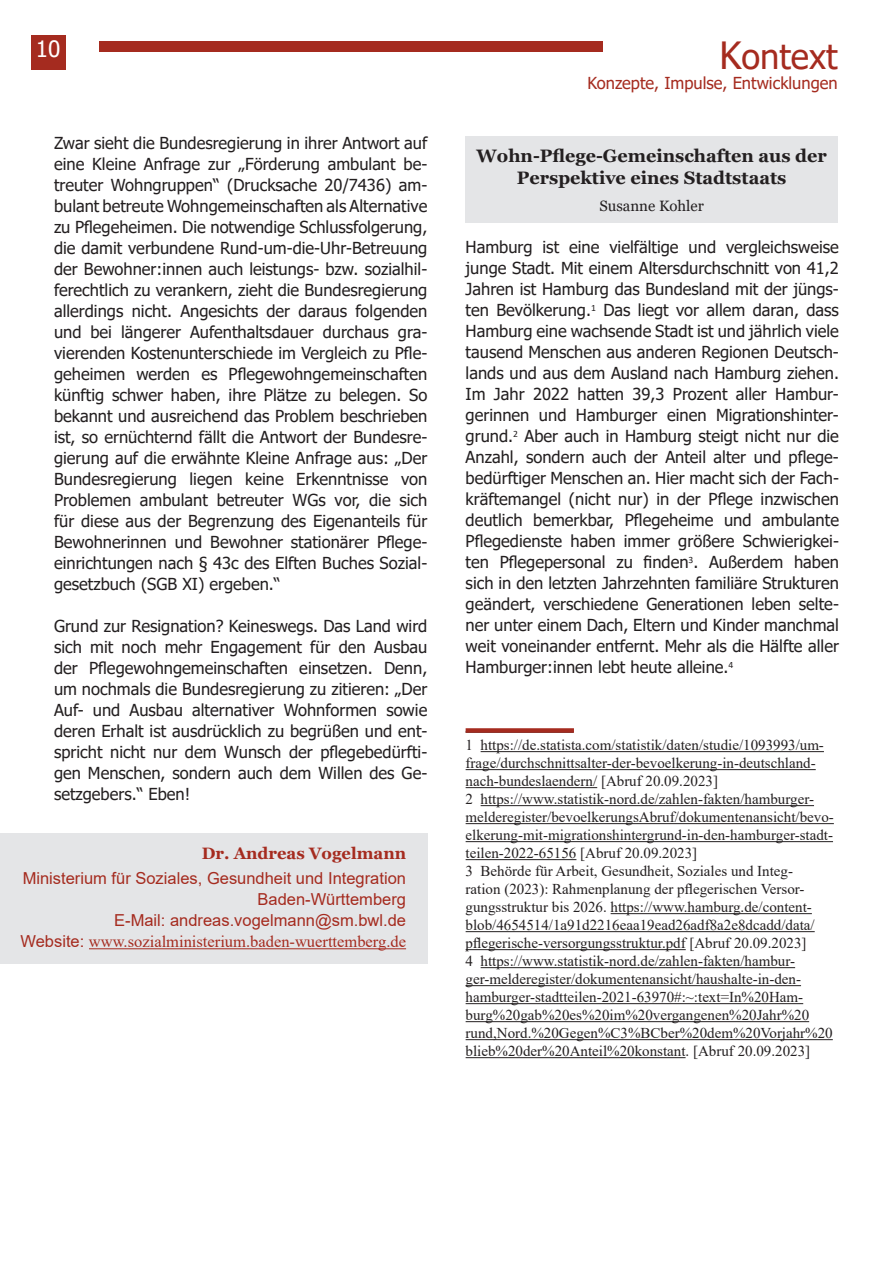
<style>
.page{position:relative;width:893px;height:1263px;background:#fff}
.page>*{position:absolute;margin:0;border:0;box-sizing:border-box;transform-origin:0 0}
.t1{font:34.5px "Tahoma";color:#a52b1f}
.t2{font:22.5px "Tahoma";color:#fff}
.t3{font:700 18px/21.6px "Georgia";color:#231f20;text-align:center}
.t4{font:16.5px/21px "Tahoma";color:#231f20;text-align:justify}
.t5{font:16.5px/21px "Arial";color:#a52b1f;text-align:right}
.t6{font:16.5px "Times New Roman";color:#a52b1f}
.t7{font:16.5px "Tahoma";color:#a52b1f}
.t8{font:700 16.5px "Georgia";color:#a52b1f}
.t9{font:15px/18px "Times New Roman";color:#231f20}
.t10{font:15px "Georgia";color:#231f20}
.s1{font-family:"Arial"}
.s2{font-size:37.5px}
</style>
<div class="page">
<div style="left:100px;top:42px;width:503px;height:10px;background:#a52b1f"></div>
<div style="left:32px;top:36px;width:34px;height:34px;background:#a52b1f"></div>
<div style="left:0;top:833px;width:427px;height:130px;background:#e4e5e7"></div>
<hr style="left:89px;top:948px;width:317px;height:1px;background:#a52b1f">
<div style="left:466px;top:136px;width:372px;height:87px;background:#e4e5e7"></div>
<hr style="left:481px;top:751px;width:343px;height:1px;background:#231f20">
<hr style="left:466px;top:769px;width:350px;height:1px;background:#231f20">
<hr style="left:466px;top:787px;width:131px;height:1px;background:#231f20">
<hr style="left:481px;top:805px;width:333px;height:1px;background:#231f20">
<hr style="left:466px;top:823px;width:368px;height:1px;background:#231f20">
<hr style="left:466px;top:841px;width:367px;height:1px;background:#231f20">
<hr style="left:466px;top:859px;width:110px;height:1px;background:#231f20">
<hr style="left:611px;top:913px;width:201px;height:1px;background:#231f20">
<hr style="left:466px;top:931px;width:349px;height:1px;background:#231f20">
<hr style="left:466px;top:949px;width:220px;height:1px;background:#231f20">
<hr style="left:481px;top:967px;width:314px;height:1px;background:#231f20">
<hr style="left:466px;top:985px;width:335px;height:1px;background:#231f20">
<hr style="left:466px;top:1003px;width:337px;height:1px;background:#231f20">
<hr style="left:466px;top:1021px;width:343px;height:1px;background:#231f20">
<hr style="left:466px;top:1039px;width:367px;height:1px;background:#231f20">
<hr style="left:466px;top:1057px;width:220px;height:1px;background:#231f20">
<div style="left:466px;top:728px;width:108px;height:5px;background:#a52b1f"></div>
<h2 class="t2" style="left:36px;top:34px;width:26px">10</h2>
<p class="t4" style="left:54px;top:133px;width:375px">Zwar sieht die Bundesregierung in ihrer Antwort auf eine Kleine Anfrage zur „Förderung ambulant be&shy;treuter Wohngruppen“ (Drucksache 20/7436) am&shy;bulant betreute Wohngemeinschaften als Alternative zu Pflegeheimen. Die notwendige Schlussfolgerung, die damit verbundene Rund-um-die-Uhr-Betreuung der Bewohner:innen auch leistungs- bzw. sozialhil&shy;ferechtlich zu verankern, zieht die Bundesregierung allerdings nicht. Angesichts der daraus folgenden und bei längerer Aufenthaltsdauer durchaus gra&shy;vierenden Kostenunterschiede im Vergleich zu Pfle&shy;geheimen werden es Pflegewohngemeinschaften künftig schwer haben, ihre Plätze zu belegen. So bekannt und ausreichend das Problem beschrieben ist, so ernüchternd fällt die Antwort der Bundesre&shy;gierung auf die erwähnte Kleine Anfrage aus: „Der Bundesregierung liegen keine Erkenntnisse von Problemen ambulant betreuter WGs vor, die sich für diese aus der Begrenzung des Eigenanteils für Bewohnerinnen und Bewohner stationärer Pflege&shy;einrichtungen nach § 43c des Elften Buches Sozial&shy;gesetzbuch (SGB XI) ergeben.“</p>
<p class="t4" style="left:54px;top:616px;width:375px">Grund zur Resignation? Keineswegs. Das Land wird sich mit noch mehr Engagement für den Ausbau der Pflegewohngemeinschaften einsetzen. Denn, um nochmals die Bundesregierung zu zitieren: „Der Auf- und Ausbau alternativer Wohnformen sowie deren Erhalt ist ausdrücklich zu begrüßen und ent&shy;spricht nicht nur dem Wunsch der pflegebedürfti&shy;gen Menschen, sondern auch dem Willen des Ge&shy;setzgebers.“ Eben!</p>
<p class="t8" style="left:202px;top:842px;width:206px">Dr. Andreas Vogelmann</p>
<p class="t5" style="left:23px;top:867px;width:385px">Ministerium für Soziales, Gesundheit und Integration<br>Baden-Württemberg<br>E-Mail: andreas.vogelmann@sm.bwl.de</p>
<p class="t6" style="left:21px;top:930px;width:387px"><span class="s1">Website:</span> www.sozialministerium.baden-wuerttemberg.de</p>
<h1 class="t1" style="left:719px;top:33px;width:120px"><span class="s2">K</span>ontext</h1>
<p class="t7" style="left:588px;top:72px;width:252px">Konzepte, Impulse, Entwicklungen</p>
<p class="t3" style="left:477px;top:145px;width:352px">Wohn-Pflege-Gemeinschaften aus der<br>Perspektive eines Stadtstaats</p>
<p class="t10" style="left:599px;top:196px;width:106px">Susanne Kohler</p>
<p class="t4" style="left:466px;top:238px;width:375px">Hamburg ist eine vielfältige und vergleichsweise junge Stadt. Mit einem Altersdurchschnitt von 41,2<br>Jahren ist Hamburg das Bundesland mit der jüngs&shy;ten Bevölkerung.<sup>1</sup> Das liegt vor allem daran, dass Hamburg eine wachsende Stadt ist und jährlich viele tausend Menschen aus anderen Regionen Deutsch&shy;lands und aus dem Ausland nach Hamburg ziehen.<br>Im Jahr 2022 hatten 39,3 Prozent aller Hambur&shy;gerinnen und Hamburger einen Migrationshinter&shy;grund.<sup>2</sup> Aber auch in Hamburg steigt nicht nur die Anzahl, sondern auch der Anteil alter und pflege&shy;bedürftiger Menschen an. Hier macht sich der Fach&shy;kräftemangel (nicht nur) in der Pflege inzwischen deutlich bemerkbar, Pflegeheime und ambulante Pflegedienste haben immer größere Schwierigkei&shy;ten Pflegepersonal zu finden<sup>3</sup>. Außerdem haben sich in den letzten Jahrzehnten familiäre Strukturen geändert, verschiedene Generationen leben selte&shy;ner unter einem Dach, Eltern und Kinder manchmal weit voneinander entfernt. Mehr als die Hälfte aller Hamburger:innen lebt heute alleine.<sup>4</sup></p>
<p class="t9" style="left:466px;top:735px;width:370px">1 https://de.statista.com/statistik/daten/studie/1093993/um&shy;frage/durchschnittsalter-der-bevoelkerung-in-deutschland&shy;nach-bundeslaendern/ [Abruf 20.09.2023]<br>2 https://www.statistik-nord.de/zahlen-fakten/hamburger&shy;melderegister/bevoelkerungsAbruf/dokumentenansicht/bevo&shy;elkerung-mit-migrationshintergrund-in-den-hamburger-stadt&shy;teilen-2022-65156 [Abruf 20.09.2023]<br>3 Behörde für Arbeit, Gesundheit, Soziales und Integ-<br>ration (2023): Rahmenplanung der pflegerischen Versor&shy;gungsstruktur bis 2026. https://www.hamburg.de/content&shy;blob/4654514/1a91d2216eaa19ead26adf8a2e8dcadd/data/ pflegerische-versorgungsstruktur.pdf [Abruf 20.09.2023]<br>4 https://www.statistik-nord.de/zahlen-fakten/hambur&shy;ger-melderegister/dokumentenansicht/haushalte-in-den&shy;hamburger-stadtteilen-2021-63970#:~:text=In%20Ham&shy;burg%20gab%20es%20im%20vergangenen%20Jahr%20 rund,Nord.%20Gegen%C3%BCber%20dem%20Vorjahr%20 blieb%20der%20Anteil%20konstant. [Abruf 20.09.2023]</p>
</div>
